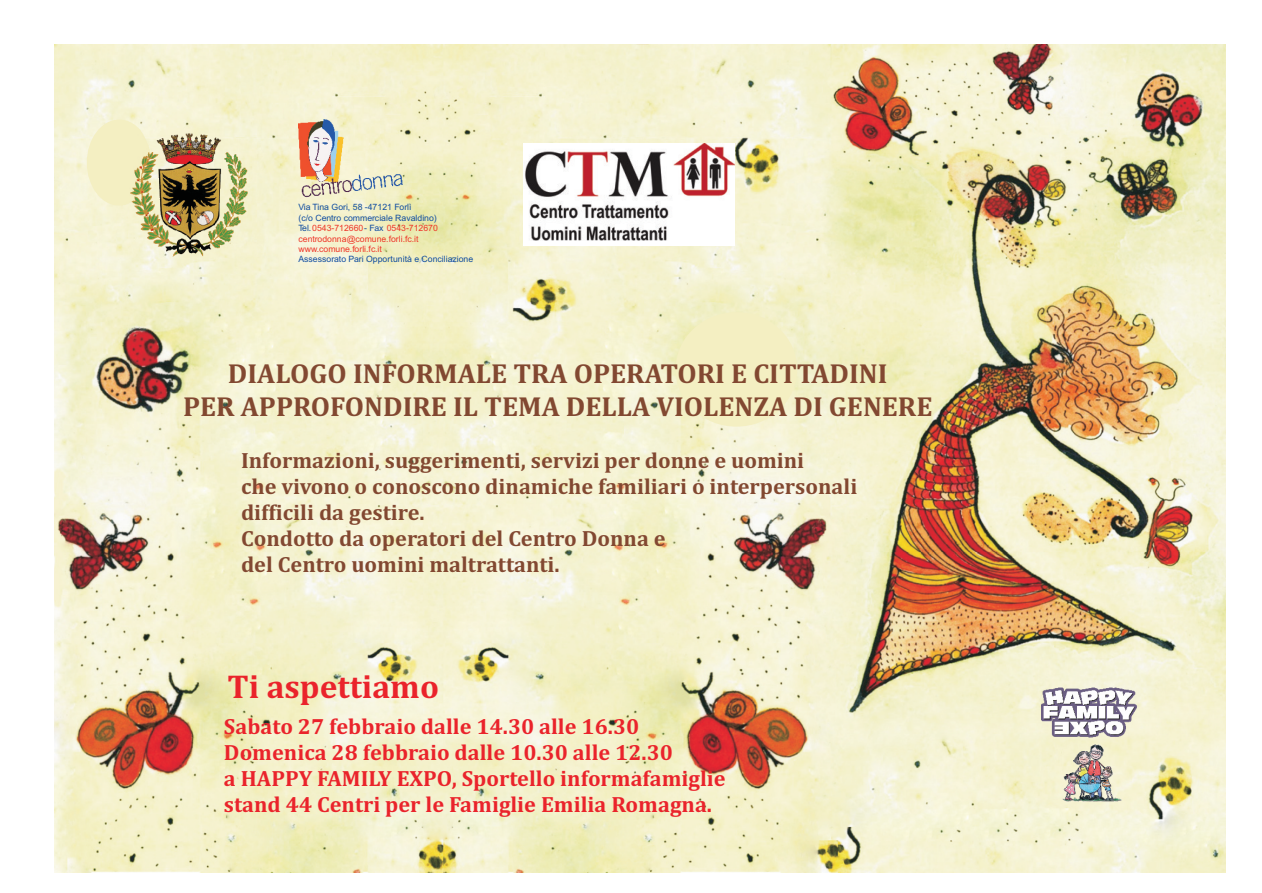
<style>
.page{position:relative;width:1262px;height:893px;background:#fff}
.page>*{position:absolute;margin:0;border:0;box-sizing:border-box;transform-origin:0 0}
.t1{font:700 33.3px "Cambria";color:#ea232b}
.t2{font:700 27.75px/32.5px "Cambria";color:#824831;text-align:center}
.t3{font:700 22.2px/26.1px "Cambria";color:#824831}
.t4{font:700 22.2px/26.1px "Cambria";color:#ea232b}
.t5{font:8.7px/10.5px "Arial";color:#ee3527}
.t6{font:8.7px "Arial";color:#0f4ca0}
.s1{color:#0f4ca0}
</style>
<div class="page">
<img style="left:54px;top:45px;width:1171px;height:827px">
<img style="left:523px;top:143px;width:211px;height:102px">
<div style="left:675px;top:312px;width:122px;height:114px;background:#f4efc2;border-radius:50%"></div>
<img style="left:1041px;top:687px;width:96px;height:50px">
<img style="left:1063px;top:744px;width:58px;height:58px">
<img style="left:298px;top:119px;width:105px;height:78px">
<div style="left:87px;top:119px;width:65px;height:87px;background:#f4efc2;border-radius:50%"></div>
<img style="left:117px;top:131px;width:145px;height:128px">
<p class="t5" style="left:298px;top:203px;width:141px"><span class="s1">Via Tina Gori, 58 -47121 Forlì<br>(c/o Centro commerciale Ravaldino)<br>Tel.</span> 0543-712660 <span class="s1">- Fax</span> 0543-712670 centrodonna@comune.forli.fc.it www.comune.forli.fc.it</p>
<p class="t6" style="left:298px;top:256px;width:176px">Assessorato Pari Opportunità e Conciliazione</p>
<p class="t2" style="left:183px;top:359px;width:751px">DIALOGO INFORMALE TRA OPERATORI E CITTADINI<br>PER APPROFONDIRE IL TEMA DELLA VIOLENZA DI GENERE</p>
<p class="t3" style="left:241px;top:448px;width:618px">Informazioni, suggerimenti, servizi per donne e uomini<br>che vivono o conoscono dinamiche familiari o interpersonali difficili da gestire.<br>Condotto da operatori del Centro Donna e<br>del Centro uomini maltrattanti.</p>
<h1 class="t1" style="left:227px;top:672px;width:213px">Ti aspettiamo</h1>
<p class="t4" style="left:224px;top:715px;width:503px">Sabato 27 febbraio dalle 14.30 alle 16.30<br>Domenica 28 febbraio dalle 10.30 alle 12.30<br>a HAPPY FAMILY EXPO, Sportello informafamiglie stand 44 Centri per le Famiglie Emilia Romagna.</p>
</div>
